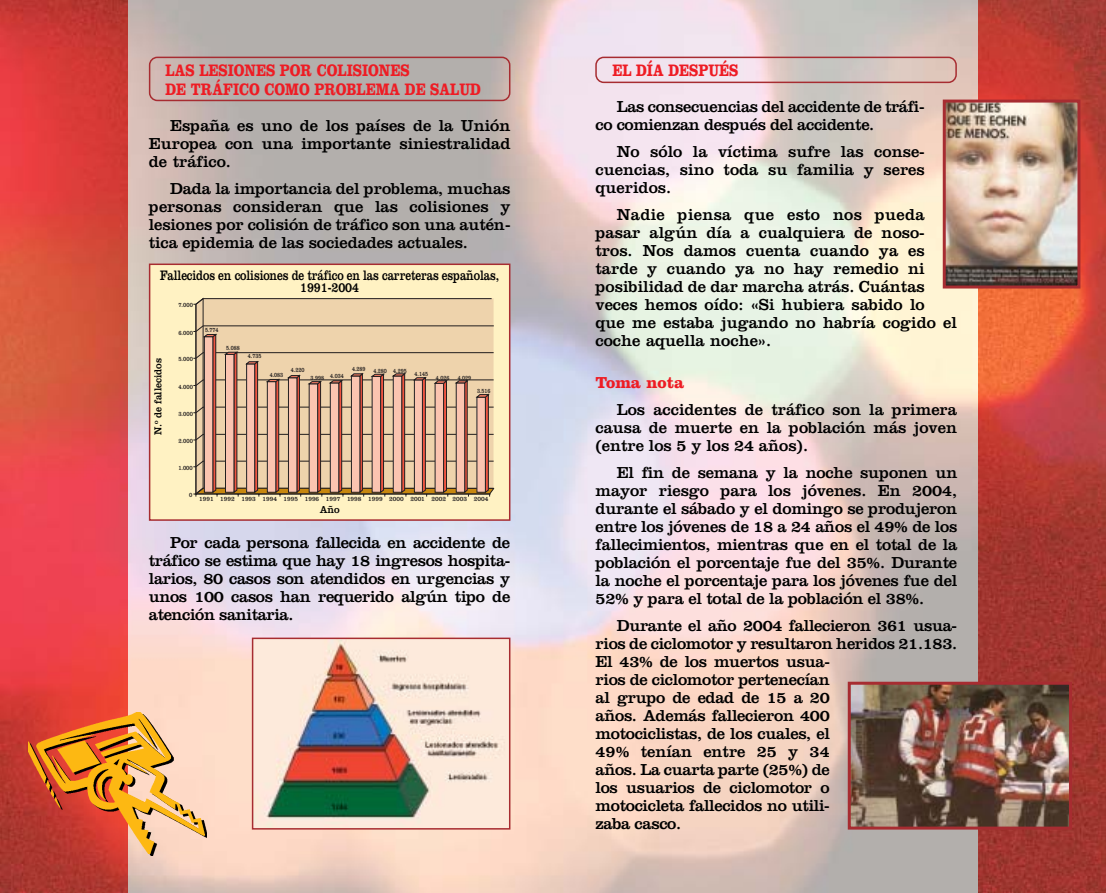
<style>
.page{position:relative;width:1106px;height:893px;background:#fff}
.page>*{position:absolute;margin:0;border:0;box-sizing:border-box;transform-origin:0 0}
.t1{font:700 17.25px/19.5px "Clarendon";color:#ee1c24;scale:.8 1}
.t2{font:16.5px/18px "Clarendon";letter-spacing:-.005em;color:#000;text-align:justify}
.t3{font:700 16.5px "Clarendon";color:#ee1c24}
.t4{font:14.25px/12px "Clarendon";letter-spacing:-.005em;color:#000;text-align:center;scale:.8 1}
.t5{font:10.5px "Clarendon";letter-spacing:-.005em;color:#000;scale:.95 1}
.t6{font:6.75px "Clarendon";color:#231f1f;scale:.73 1}
.t7{font:6.75px "Clarendon";color:#231f1f;scale:.88 1}
.t8{font:6.75px "Clarendon";color:#231f1f;scale:.78 1}
</style>
<div class="page">
<img style="left:128px;top:0;width:850px;height:892px">
<img style="left:978px;top:0;width:128px;height:892px">
<img style="left:0;top:0;width:128px;height:892px">
<svg style="left:148px;top:56px;width:809px;height:46px"></svg>
<div style="left:152px;top:266px;width:355px;height:252px;background:#fff2c3"></div>
<svg style="left:193px;top:298px;width:301px;height:198px"></svg>
<div style="left:149px;top:263px;width:361px;height:258px;border:2px solid #a72c31"></div>
<img style="left:255px;top:640px;width:252px;height:186px">
<div style="left:252px;top:637px;width:258px;height:192px;border:2px solid #a72c31"></div>
<img style="left:946px;top:104px;width:130px;height:180px">
<div style="left:942px;top:100px;width:138px;height:188px;border:3px solid #a72c31"></div>
<img style="left:851px;top:685px;width:216px;height:140px">
<div style="left:847px;top:681px;width:224px;height:148px;border:3px solid #a72c31"></div>
<img style="left:31px;top:715px;width:176px;height:140px">
<img style="left:28px;top:712px;width:177px;height:141px">
<p class="t1" style="left:166px;top:62px;width:396px">LAS LESIONES POR COLISIONES<br>DE TRÁFICO COMO PROBLEMA DE SALUD</p>
<p class="t2" style="left:149px;top:118px;width:363px;text-indent:21px">España es uno de los países de la Unión Europea con una importante siniestralidad de tráfico.</p>
<p class="t2" style="left:149px;top:181px;width:363px;text-indent:21px">Dada la importancia del problema, muchas personas consideran que las colisiones y lesiones por colisión de tráfico son una autén&shy;tica epidemia de las sociedades actuales.</p>
<p class="t4" style="left:160px;top:271px;width:425px">Fallecidos en colisiones de tráfico en las carreteras españolas,<br>1991-2004</p>
<p class="t5" style="left:154px;top:435px;width:82px;rotate:-90deg">N.º de fallecidos</p>
<p class="t8" style="left:178px;top:303px;width:20px">7.000</p>
<p class="t8" style="left:178px;top:330px;width:20px">6.000</p>
<p class="t8" style="left:178px;top:357px;width:20px">5.000</p>
<p class="t8" style="left:178px;top:384px;width:20px">4.000</p>
<p class="t8" style="left:178px;top:411px;width:20px">3.000</p>
<p class="t8" style="left:178px;top:438px;width:20px">2.000</p>
<p class="t8" style="left:178px;top:465px;width:20px">1.000</p>
<p class="t6" style="left:205px;top:327px;width:20px">5.774</p>
<p class="t6" style="left:226px;top:345px;width:20px">5.088</p>
<p class="t6" style="left:248px;top:353px;width:20px">4.735</p>
<p class="t6" style="left:291px;top:367px;width:20px">4.220</p>
<p class="t6" style="left:270px;top:372px;width:20px">4.083</p>
<p class="t6" style="left:311px;top:374px;width:47px">3.998 4.034</p>
<p class="t6" style="left:352px;top:368px;width:106px">4.289 4.280 4.295 4.145</p>
<p class="t6" style="left:436px;top:375px;width:50px">4.026 4.029</p>
<p class="t6" style="left:477px;top:388px;width:20px">3.516</p>
<p class="t8" style="left:189px;top:492px;width:6px">0</p>
<p class="t7" style="left:199px;top:496px;width:330px">1991 1992 1993 1994 1995 1996 1997 1998 1999 2000 2001 2002 2003 2004</p>
<p class="t5" style="left:320px;top:506px;width:22px">Año</p>
<p class="t2" style="left:149px;top:535px;width:363px;text-indent:21px">Por cada persona fallecida en accidente de tráfico se estima que hay 18 ingresos hospita&shy;larios, 80 casos son atendidos en urgencias y unos 100 casos han requerido algún tipo de atención sanitaria.</p>
<p class="t1" style="left:612px;top:62px;width:159px">EL DÍA DESPUÉS</p>
<p class="t2" style="left:595px;top:99px;width:331px;text-indent:21px">Las consecuencias del accidente de tráfi&shy;co comienzan después del accidente.</p>
<p class="t2" style="left:595px;top:144px;width:331px;text-indent:21px">No sólo la víctima sufre las conse&shy;cuencias, sino toda su familia y seres queridos.</p>
<p class="t2" style="left:595px;top:207px;width:363px;text-align:left;text-indent:21px">Nadie piensa que esto nos pueda pasar algún día a cualquiera de noso&shy;tros. Nos damos cuenta cuando ya es tarde y cuando ya no hay remedio ni posibilidad de dar marcha atrás. Cuántas veces hemos oído: «Si hubiera sabido lo que me estaba jugando no habría cogido el coche aquella noche».</p>
<p class="t3" style="left:595px;top:376px;width:90px">Toma nota</p>
<p class="t2" style="left:595px;top:402px;width:363px;text-indent:21px">Los accidentes de tráfico son la primera causa de muerte en la población más joven (entre los 5 y los 24 años).</p>
<p class="t2" style="left:595px;top:465px;width:363px;text-indent:21px">El fin de semana y la noche suponen un mayor riesgo para los jóvenes. En 2004, durante el sábado y el domingo se produjeron entre los jóvenes de 18 a 24 años el 49% de los fallecimientos, mientras que en el total de la población el porcentaje fue del 35%. Durante la noche el porcentaje para los jóvenes fue del 52% y para el total de la población el 38%.</p>
<p class="t2" style="left:595px;top:618px;width:363px;text-align:left;text-indent:21px">Durante el año 2004 fallecieron 361 usua&shy;rios de ciclomotor y resultaron heridos 21.183.<br>El 43% de los muertos usua-<br>rios de ciclomotor pertenecían<br>al grupo de edad de 15 a 20<br>años. Además fallecieron 400<br>motociclistas, de los cuales, el<br>49% tenían entre 25 y 34<br>años. La cuarta parte (25%) de<br>los usuarios de ciclomotor o<br>motocicleta fallecidos no utili-<br>zaba casco.</p>
</div>
